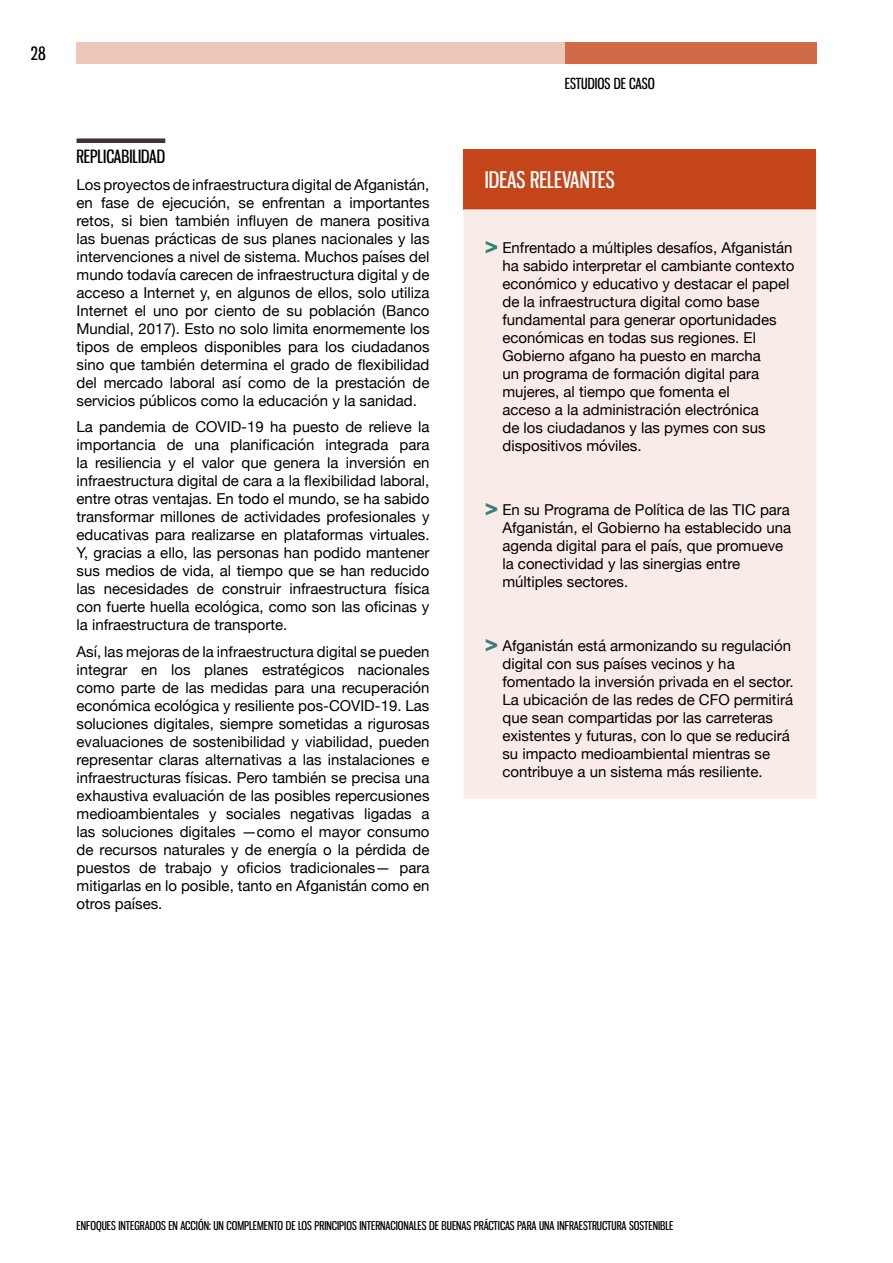
<style>
.page{position:relative;width:893px;height:1263px;background:#fff}
.page>*{position:absolute;margin:0;border:0;box-sizing:border-box;transform-origin:0 0}
.t1{font:22.5px "Gnuolane Rg";color:#fff}
.t2{font:18px "Gnuolane Rg";color:#000}
.t3{font:15px/18px "Helvetica Neue";color:#000;text-align:justify}
.t4{font:15px "Gnuolane Rg";color:#000}
.t5{font:12px "Gnuolane Rg";color:#000}
.s1{font-weight:900;font-stretch:condensed;font-size:22.5px;color:#318278}
</style>
<div class="page">
<div style="left:77px;top:43px;width:488px;height:21px;background:#eec7bb"></div>
<div style="left:565px;top:43px;width:251px;height:21px;background:#d16a49"></div>
<div style="left:77px;top:138px;width:88px;height:5px;background:#3c3039"></div>
<div style="left:463px;top:149px;width:353px;height:60px;background:#c5451b"></div>
<div style="left:463px;top:209px;width:353px;height:590px;background:#f9ece8"></div>
<p class="t2" style="left:31px;top:43px;width:16px">28</p>
<p class="t2" style="left:77px;top:146px;width:90px">REPLICABILIDAD</p>
<p class="t3" style="left:77px;top:176px;width:354px">Los proyectos de infraestructura digital de Afganistán, en fase de ejecución, se enfrentan a importantes retos, si bien también influyen de manera positiva las buenas prácticas de sus planes nacionales y las intervenciones a nivel de sistema. Muchos países del mundo todavía carecen de infraestructura digital y de acceso a Internet y, en algunos de ellos, solo utiliza Internet el uno por ciento de su población (Banco Mundial, 2017). Esto no solo limita enormemente los tipos de empleos disponibles para los ciudadanos sino que también determina el grado de flexibilidad del mercado laboral así como de la prestación de servicios públicos como la educación y la sanidad.</p>
<p class="t3" style="left:77px;top:419px;width:354px">La pandemia de COVID-19 ha puesto de relieve la importancia de una planificación integrada para la resiliencia y el valor que genera la inversión en infraestructura digital de cara a la flexibilidad laboral, entre otras ventajas. En todo el mundo, se ha sabido transformar millones de actividades profesionales y educativas para realizarse en plataformas virtuales.<br>Y, gracias a ello, las personas han podido mantener sus medios de vida, al tiempo que se han reducido las necesidades de construir infraestructura física con fuerte huella ecológica, como son las oficinas y la infraestructura de transporte.</p>
<p class="t3" style="left:77px;top:643px;width:354px">Así, las mejoras de la infraestructura digital se pueden integrar en los planes estratégicos nacionales como parte de las medidas para una recuperación económica ecológica y resiliente pos-COVID-19. Las soluciones digitales, siempre sometidas a rigurosas evaluaciones de sostenibilidad y viabilidad, pueden representar claras alternativas a las instalaciones e infraestructuras físicas. Pero también se precisa una exhaustiva evaluación de las posibles repercusiones medioambientales y sociales negativas ligadas a las soluciones digitales —como el mayor consumo de recursos naturales y de energía o la pérdida de puestos de trabajo y oficios tradicionales— para mitigarlas en lo posible, tanto en Afganistán como en otros países.</p>
<p class="t4" style="left:565px;top:74px;width:91px">ESTUDIOS DE CASO</p>
<h1 class="t1" style="left:485px;top:166px;width:131px">IDEAS RELEVANTES</h1>
<p class="t3" style="left:502px;top:239px;width:294px;text-align:left;text-indent:-18px"><span class="s1">&gt;</span> Enfrentado a múltiples desafíos, Afganistán ha sabido interpretar el cambiante contexto económico y educativo y destacar el papel de la infraestructura digital como base fundamental para generar oportunidades económicas en todas sus regiones. El Gobierno afgano ha puesto en marcha<br>un programa de formación digital para mujeres, al tiempo que fomenta el<br>acceso a la administración electrónica<br>de los ciudadanos y las pymes con sus dispositivos móviles.</p>
<p class="t3" style="left:502px;top:501px;width:290px;text-align:left;text-indent:-18px"><span class="s1">&gt;</span> En su Programa de Política de las TIC para Afganistán, el Gobierno ha establecido una agenda digital para el país, que promueve la conectividad y las sinergias entre múltiples sectores.</p>
<p class="t3" style="left:502px;top:638px;width:293px;text-align:left;text-indent:-18px"><span class="s1">&gt;</span> Afganistán está armonizando su regulación digital con sus países vecinos y ha fomentado la inversión privada en el sector.<br>La ubicación de las redes de CFO permitirá que sean compartidas por las carreteras existentes y futuras, con lo que se reducirá su impacto medioambiental mientras se contribuye a un sistema más resiliente.</p>
<p class="t5" style="left:77px;top:1218px;width:598px">ENFOQUES INTEGRADOS EN ACCIÓN: UN COMPLEMENTO DE LOS PRINCIPIOS INTERNACIONALES DE BUENAS PRÁCTICAS PARA UNA INFRAESTRUCTURA SOSTENIBLE</p>
</div>
